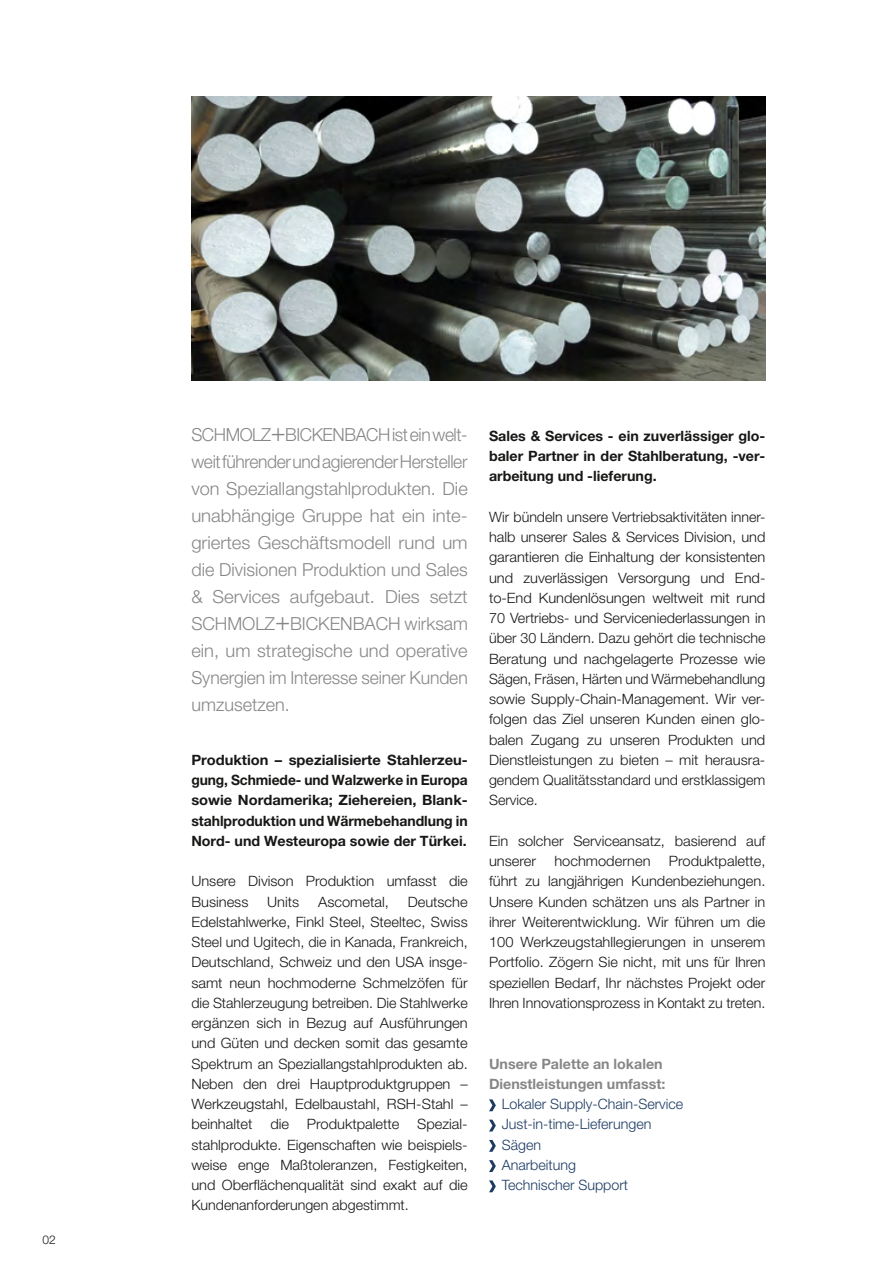
<style>
.page{position:relative;width:893px;height:1263px;background:#fff}
.page>*{position:absolute;margin:0;border:0;box-sizing:border-box;transform-origin:0 0}
.t1{font:300 18px/27px "Helvetica Neue LT Pro";letter-spacing:-.005em;color:#868786;text-align:justify}
.t2{font:300 14.25px/20.2px "Helvetica Neue LT Pro";color:#181716;text-align:justify}
.t3{font:700 14.25px/20.2px "Helvetica Neue LT Pro";color:#181716;text-align:justify}
.t4{font:300 14.25px/20.2px "Helvetica Neue LT Pro";color:#1c3b63}
.t5{font:700 14.25px/20.2px "Helvetica Neue LT Pro";color:#868786}
.t6{font:300 12px "Helvetica Neue LT Pro";color:#181716}
.s1{font-size:25.5px}
</style>
<div class="page">
<img style="left:191px;top:97px;width:574px;height:283px">
<svg style="left:489px;top:1099px;width:7px;height:12px"></svg>
<svg style="left:489px;top:1120px;width:7px;height:11px"></svg>
<svg style="left:489px;top:1140px;width:7px;height:12px"></svg>
<svg style="left:489px;top:1160px;width:7px;height:12px"></svg>
<svg style="left:489px;top:1180px;width:7px;height:12px"></svg>
<p class="t6" style="left:43px;top:1232px;width:15px">02</p>
<p class="t1" style="left:191px;top:420px;width:278px">SCHMOLZ<span class="s1">+</span>BICKENBACH ist ein welt&shy;weit führender und agierender Hersteller von Speziallangstahlprodukten. Die unabhängige Gruppe hat ein inte&shy;griertes Geschäftsmodell rund um die Divisionen Produktion und Sales &amp; Services aufgebaut. Dies setzt SCHMOLZ<span class="s1">+</span>BICKENBACH wirksam ein, um strategische und operative Synergien im Interesse seiner Kunden umzusetzen.</p>
<p class="t3" style="left:191px;top:749px;width:278px">Produktion – spezialisierte Stahlerzeu&shy;gung, Schmiede- und Walzwerke in Europa sowie Nordamerika; Ziehereien, Blank&shy;stahlproduktion und Wärmebehandlung in Nord- und Westeuropa sowie der Türkei.</p>
<p class="t2" style="left:191px;top:871px;width:278px">Unsere Divison Produktion umfasst die<br>Business</p>
<p class="t2" style="left:191px;top:891px;width:278px;text-indent:216px">Deutsche Edelstahlwerke, Finkl Steel, Steeltec, Swiss Steel und Ugitech, die in Kanada, Frankreich, Deutschland, Schweiz und den USA insge&shy;samt neun hochmoderne Schmelzöfen für die Stahlerzeugung betreiben. Die Stahlwerke ergänzen sich in Bezug auf Ausführungen und Güten und decken somit das gesamte Spektrum an Speziallangstahlprodukten ab.<br>Neben den drei Hauptproduktgruppen – Werkzeugstahl, Edelbaustahl, RSH-Stahl – beinhaltet</p>
<p class="t2" style="left:267px;top:891px;width:34px">Units</p>
<p class="t2" style="left:318px;top:891px;width:72px">Ascometal,</p>
<p class="t2" style="left:191px;top:1114px;width:278px;text-indent:226px">Spezial&shy;stahlprodukte. Eigenschaften wie beispiels&shy;weise enge Maßtoleranzen, Festigkeiten, und Oberflächenqualität sind exakt auf die Kundenanforderungen abgestimmt.</p>
<p class="t2" style="left:270px;top:1114px;width:20px">die</p>
<p class="t2" style="left:307px;top:1114px;width:94px">Produktpalette</p>
<p class="t3" style="left:489px;top:425px;width:278px">Sales &amp; Services - ein zuverlässiger glo&shy;baler Partner in der Stahlberatung, -ver&shy;arbeitung und -lieferung.</p>
<p class="t2" style="left:489px;top:506px;width:278px">Wir bündeln unsere Vertriebsaktivitäten inner&shy;halb unserer Sales &amp; Services Division, und garantieren die Einhaltung der konsistenten und zuverlässigen Versorgung und End&shy;to-End Kundenlösungen weltweit mit rund 70 Vertriebs- und Serviceniederlassungen in über 30 Ländern. Dazu gehört die technische Beratung und nachgelagerte Prozesse wie Sägen, Fräsen, Härten und Wärmebehandlung sowie Supply-Chain-Management. Wir ver&shy;folgen das Ziel unseren Kunden einen glo&shy;balen Zugang zu unseren Produkten und Dienstleistungen zu bieten – mit herausra&shy;gendem Qualitätsstandard und erstklassigem Service.</p>
<p class="t2" style="left:489px;top:830px;width:278px">Ein solcher Serviceansatz, basierend auf unserer</p>
<p class="t2" style="left:489px;top:851px;width:278px;text-indent:180px">Produktpalette, führt zu langjährigen Kundenbeziehungen.<br>Unsere Kunden schätzen uns als Partner in ihrer Weiterentwicklung. Wir führen um die 100 Werkzeugstahllegierungen in unserem Portfolio. Zögern Sie nicht, mit uns für Ihren speziellen Bedarf, Ihr nächstes Projekt oder Ihren Innovationsprozess in Kontakt zu treten.</p>
<p class="t2" style="left:554px;top:851px;width:98px">hochmodernen</p>
<p class="t5" style="left:489px;top:1053px;width:178px">Unsere Palette an lokalen<br>Dienstleistungen umfasst:</p>
<p class="t4" style="left:502px;top:1094px;width:183px">Lokaler Supply-Chain-Service<br>Just-in-time-Lieferungen<br>Sägen<br>Anarbeitung<br>Technischer Support</p>
</div>
